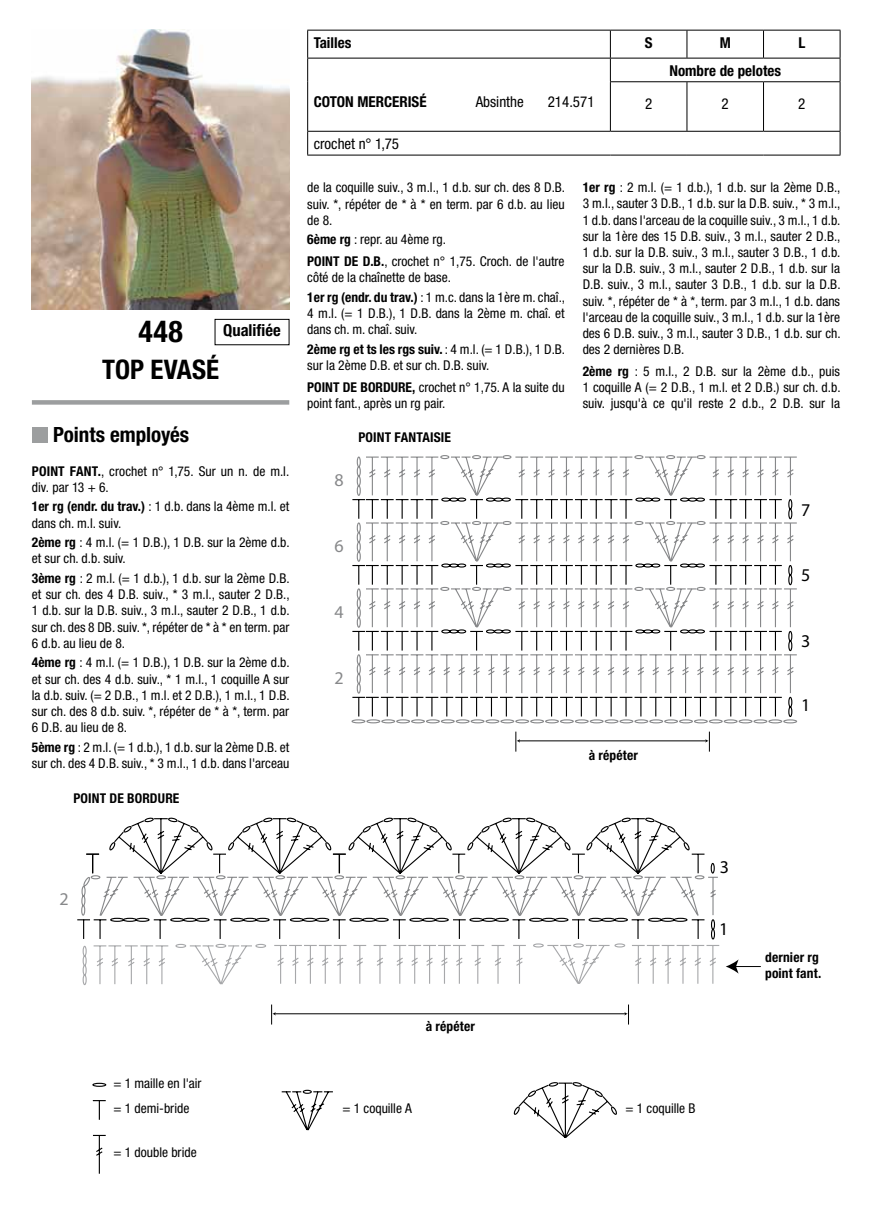
<style>
.page{position:relative;width:872px;height:1212px;background:#fff}
.page>*{position:absolute;margin:0;border:0;box-sizing:border-box;transform-origin:0 0}
.t1{font:700 condensed 30px "Helvetica Neue";color:#000}
.t2{font:700 condensed 27px "Helvetica Neue";color:#000}
.t3{font:700 condensed 21px "Helvetica Neue";letter-spacing:-.005em;color:#000}
.t4{font:18px "Myriad";color:#000}
.t5{font:18px "Myriad";color:#87888a}
.t6{font:700 condensed 16.5px "Helvetica Neue";letter-spacing:.005em;color:#000}
.t7{font:700 condensed 15px "Helvetica Neue";color:#000}
.t8{font:condensed 15px "Helvetica Neue";color:#000}
.t9{font:condensed 13.5px/16.2px "Helvetica Neue";color:#000}
.t10{font:700 condensed 13.5px/16.2px "Helvetica Neue";letter-spacing:.01em;color:#000}
.s1{font-weight:700}
</style>
<div class="page">
<div style="left:32px;top:400px;width:257px;height:5px;background:#9c9e9f"></div>
<div style="left:32px;top:427px;width:15px;height:15px;background:#9c9e9f"></div>
<div style="left:215px;top:319px;width:74px;height:26px;border:1px solid #000"></div>
<img style="left:32px;top:30px;width:257px;height:279px">
<hr style="left:307px;top:30px;width:303px;height:1px;background:#000">
<hr style="left:610px;top:30px;width:77px;height:1px;background:#000">
<hr style="left:687px;top:30px;width:76px;height:1px;background:#000">
<svg style="left:686px;top:31px;width:1px;height:27px"></svg>
<hr style="left:763px;top:30px;width:77px;height:1px;background:#000">
<svg style="left:763px;top:31px;width:1px;height:27px"></svg>
<hr style="left:307px;top:58px;width:303px;height:1px;background:#000">
<svg style="left:307px;top:31px;width:1px;height:51px"></svg>
<hr style="left:610px;top:58px;width:77px;height:1px;background:#000">
<svg style="left:610px;top:31px;width:1px;height:50px"></svg>
<hr style="left:687px;top:58px;width:76px;height:1px;background:#000">
<hr style="left:763px;top:58px;width:77px;height:1px;background:#000">
<svg style="left:839px;top:31px;width:1px;height:50px"></svg>
<hr style="left:307px;top:82px;width:1px;height:49px;background:#000">
<hr style="left:610px;top:81px;width:77px;height:1px;background:#000">
<hr style="left:610px;top:82px;width:1px;height:49px;background:#000">
<hr style="left:687px;top:81px;width:76px;height:1px;background:#000">
<hr style="left:686px;top:82px;width:1px;height:49px;background:#000">
<hr style="left:763px;top:81px;width:77px;height:1px;background:#000">
<hr style="left:763px;top:82px;width:1px;height:49px;background:#000">
<hr style="left:839px;top:82px;width:1px;height:49px;background:#000">
<svg style="left:307px;top:132px;width:1px;height:23px"></svg>
<svg style="left:839px;top:132px;width:1px;height:23px"></svg>
<hr style="left:307px;top:155px;width:303px;height:1px;background:#000">
<hr style="left:610px;top:155px;width:77px;height:1px;background:#000">
<hr style="left:687px;top:155px;width:76px;height:1px;background:#000">
<hr style="left:763px;top:155px;width:77px;height:1px;background:#000">
<hr style="left:307px;top:131px;width:303px;height:1px;background:#000">
<hr style="left:610px;top:131px;width:77px;height:1px;background:#000">
<hr style="left:687px;top:131px;width:76px;height:1px;background:#000">
<hr style="left:763px;top:131px;width:77px;height:1px;background:#000">
<svg style="left:92px;top:818px;width:526px;height:321px"></svg>
<div style="left:92px;top:1083px;width:14px;height:4px;border:1px solid #000;border-radius:50%"></div>
<hr style="left:275px;top:1013px;width:350px;height:1px;background:#000">
<svg style="left:624px;top:1004px;width:5px;height:20px"></svg>
<svg style="left:271px;top:1004px;width:5px;height:20px"></svg>
<svg style="left:81px;top:853px;width:657px;height:133px"></svg>
<svg style="left:308px;top:830px;width:13px;height:1px"></svg>
<svg style="left:351px;top:455px;width:447px;height:297px"></svg>
<h1 class="t1" style="left:138px;top:313px;width:46px">448</h1>
<h2 class="t2" style="left:102px;top:353px;width:118px">TOP EVASÉ</h2>
<p class="t6" style="left:223px;top:320px;width:59px">Qualifiée</p>
<h3 class="t3" style="left:53px;top:422px;width:138px">Points employés</h3>
<p class="t9" style="left:32px;top:463px;width:259px"><span class="s1">POINT FANT.</span>, crochet n° 1,75. Sur un n. de m.l. div. par 13 + 6.</p>
<p class="t9" style="left:32px;top:498px;width:259px"><span class="s1">1er rg (endr. du trav.)</span> : 1 d.b. dans la 4ème m.l. et dans ch. m.l. suiv.</p>
<p class="t9" style="left:32px;top:534px;width:259px"><span class="s1">2ème rg</span> : 4 m.l. (= 1 D.B.), 1 D.B. sur la 2ème d.b. et sur ch. d.b. suiv.</p>
<p class="t9" style="left:32px;top:570px;width:259px;text-align:justify"><span class="s1">3ème rg</span> : 2 m.l. (= 1 d.b.), 1 d.b. sur la 2ème D.B. et sur ch. des 4 D.B. suiv., * 3 m.l., sauter 2 D.B., 1 d.b. sur la D.B. suiv., 3 m.l., sauter 2 D.B., 1 d.b. sur ch. des 8 DB. suiv. *, répéter de * à * en term. par 6 d.b. au lieu de 8.</p>
<p class="t9" style="left:32px;top:654px;width:259px;text-align:justify"><span class="s1">4ème rg</span> : 4 m.l. (= 1 D.B.), 1 D.B. sur la 2ème d.b. et sur ch. des 4 d.b. suiv., * 1 m.l., 1 coquille A sur la d.b. suiv. (= 2 D.B., 1 m.l. et 2 D.B.), 1 m.l., 1 D.B. sur ch. des 8 d.b. suiv. *, répéter de * à *, term. par 6 D.B. au lieu de 8.</p>
<p class="t9" style="left:32px;top:739px;width:259px"><span class="s1">5ème rg</span> : 2 m.l. (= 1 d.b.), 1 d.b. sur la 2ème D.B. et sur ch. des 4 D.B. suiv., * 3 m.l., 1 d.b. dans l'arceau</p>
<p class="t10" style="left:73px;top:789px;width:108px">POINT DE BORDURE</p>
<p class="t7" style="left:314px;top:33px;width:39px">Tailles</p>
<p class="t7" style="left:645px;top:33px;width:9px">S</p>
<p class="t7" style="left:719px;top:33px;width:13px">M</p>
<p class="t7" style="left:798px;top:33px;width:8px">L</p>
<p class="t7" style="left:314px;top:93px;width:114px">COTON MERCERISÉ</p>
<p class="t8" style="left:476px;top:93px;width:50px">Absinthe</p>
<p class="t8" style="left:548px;top:93px;width:48px">214.571</p>
<p class="t8" style="left:314px;top:135px;width:87px">crochet n° 1,75</p>
<p class="t7" style="left:669px;top:61px;width:113px">Nombre de pelotes</p>
<p class="t8" style="left:645px;top:95px;width:9px">2</p>
<p class="t8" style="left:721px;top:95px;width:9px">2</p>
<p class="t8" style="left:798px;top:95px;width:9px">2</p>
<p class="t9" style="left:307px;top:179px;width:259px;text-align:justify">de la coquille suiv., 3 m.l., 1 d.b. sur ch. des 8 D.B. suiv. *, répéter de * à * en term. par 6 d.b. au lieu de 8.</p>
<p class="t9" style="left:307px;top:229px;width:259px;line-height:21.8px"><span class="s1">6ème rg</span> : repr. au 4ème rg.<br><span class="s1">POINT DE D.B.</span>, crochet n° 1,75. Croch. de l'autre</p>
<p class="t9" style="left:307px;top:268px;width:259px;line-height:19.6px">côté de la chaînette de base.<br><span class="s1">1er rg (endr. du trav.)</span> : 1 m.c. dans la 1ère m. chaî.,</p>
<p class="t9" style="left:307px;top:305px;width:259px">4 m.l. (= 1 D.B.), 1 D.B. dans la 2ème m. chaî. et dans ch. m. chaî. suiv.</p>
<p class="t9" style="left:307px;top:341px;width:259px"><span class="s1">2ème rg et ts les rgs suiv.</span> : 4 m.l. (= 1 D.B.), 1 D.B. sur la 2ème D.B. et sur ch. D.B. suiv.</p>
<p class="t9" style="left:307px;top:379px;width:259px"><span class="s1">POINT DE BORDURE,</span> crochet n° 1,75. A la suite du point fant., après un rg pair.</p>
<h3 class="t5" style="left:334px;top:471px;width:11px">8</h3>
<p class="t10" style="left:358px;top:429px;width:94px">POINT FANTAISIE</p>
<h3 class="t5" style="left:334px;top:537px;width:11px">6</h3>
<h3 class="t5" style="left:334px;top:603px;width:11px">4</h3>
<h3 class="t5" style="left:334px;top:668px;width:11px">2</h3>
<p class="t9" style="left:582px;top:179px;width:259px;text-align:justify"><span class="s1">1er rg</span> : 2 m.l. (= 1 d.b.), 1 d.b. sur la 2ème D.B., 3 m.l., sauter 3 D.B., 1 d.b. sur la D.B. suiv., * 3 m.l., 1 d.b. dans l'arceau de la coquille suiv., 3 m.l., 1 d.b. sur la 1ère des 15 D.B. suiv., 3 m.l., sauter 2 D.B., 1 d.b. sur la D.B. suiv., 3 m.l., sauter 3 D.B., 1 d.b. sur la D.B. suiv., 3 m.l., sauter 2 D.B., 1 d.b. sur la D.B. suiv., 3 m.l., sauter 3 D.B., 1 d.b. sur la D.B. suiv. *, répéter de * à *, term. par 3 m.l., 1 d.b. dans l'arceau de la coquille suiv., 3 m.l., 1 d.b. sur la 1ère des 6 D.B. suiv., 3 m.l., sauter 3 D.B., 1 d.b. sur ch. des 2 dernières D.B.</p>
<p class="t9" style="left:582px;top:363px;width:259px;text-align:justify"><span class="s1">2ème rg</span> : 5 m.l., 2 D.B. sur la 2ème d.b., puis 1 coquille A (= 2 D.B., 1 m.l. et 2 D.B.) sur ch. d.b. suiv. jusqu'à ce qu'il reste 2 d.b., 2 D.B. sur la</p>
<h3 class="t4" style="left:801px;top:501px;width:11px">7</h3>
<h3 class="t4" style="left:801px;top:566px;width:11px">5</h3>
<h3 class="t4" style="left:801px;top:632px;width:11px">3</h3>
<p class="t10" style="left:588px;top:747px;width:51px">à répéter</p>
<h3 class="t4" style="left:801px;top:696px;width:11px">1</h3>
<h3 class="t5" style="left:60px;top:890px;width:11px">2</h3>
<p class="t9" style="left:113px;top:1070px;width:90px;line-height:25.2px">= 1 maille en l'air = 1 demi-bride</p>
<p class="t9" style="left:113px;top:1144px;width:85px">= 1 double bride</p>
<h3 class="t4" style="left:719px;top:858px;width:11px">3</h3>
<h3 class="t4" style="left:719px;top:920px;width:11px">1</h3>
<p class="t10" style="left:426px;top:1017px;width:51px">à répéter</p>
<p class="t9" style="left:342px;top:1100px;width:71px">= 1 coquille A</p>
<p class="t9" style="left:625px;top:1100px;width:71px">= 1 coquille B</p>
<p class="t10" style="left:765px;top:948px;width:58px">dernier rg point fant.</p>
</div>
